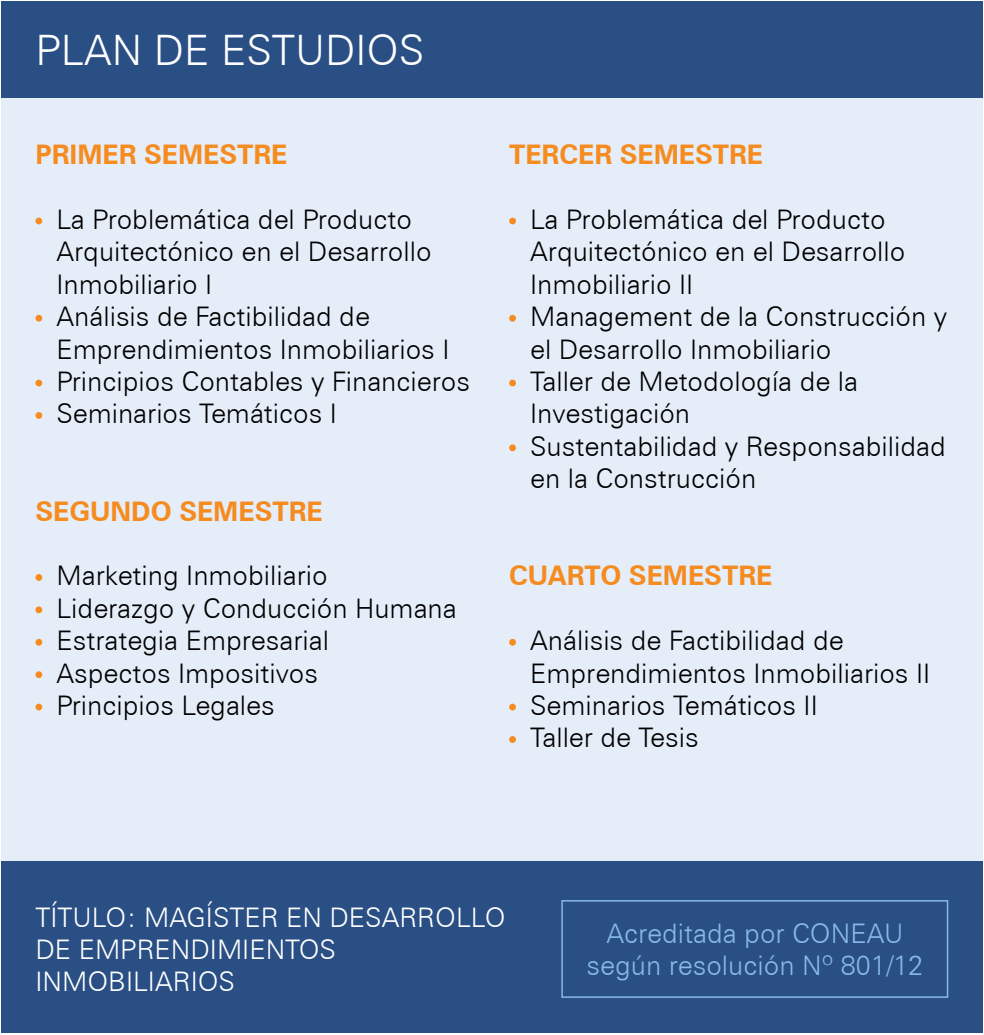
<style>
.page{position:relative;width:984px;height:1035px;background:#fff}
.page>*{position:absolute;margin:0;border:0;box-sizing:border-box;transform-origin:0 0}
.t1{font:300 42px "Zurich BT";color:#fff}
.t2{font:300 27px/32.4px "Zurich BT";color:#000}
.t3{font:700 27px "Zurich BT";color:#f68b1f}
.t4{font:300 27px/32.4px "Zurich BT";color:#fff}
.t5{font:300 27px/32.4px "Zurich BT";color:#86bae4;text-align:center}
</style>
<div class="page">
<div style="left:1px;top:2px;width:982px;height:955px;background:#e4edf8"></div>
<div style="left:1px;top:2px;width:982px;height:96px;background:#2a4f85"></div>
<div style="left:35px;top:218px;width:7px;height:6px;background:#f68b1f;border-radius:50%"></div>
<div style="left:35px;top:315px;width:7px;height:7px;background:#f68b1f;border-radius:50%"></div>
<div style="left:35px;top:380px;width:7px;height:6px;background:#f68b1f;border-radius:50%"></div>
<div style="left:35px;top:412px;width:7px;height:7px;background:#f68b1f;border-radius:50%"></div>
<div style="left:35px;top:574px;width:7px;height:7px;background:#f68b1f;border-radius:50%"></div>
<div style="left:35px;top:606px;width:7px;height:7px;background:#f68b1f;border-radius:50%"></div>
<div style="left:35px;top:639px;width:7px;height:7px;background:#f68b1f;border-radius:50%"></div>
<div style="left:35px;top:671px;width:7px;height:7px;background:#f68b1f;border-radius:50%"></div>
<div style="left:35px;top:704px;width:7px;height:6px;background:#f68b1f;border-radius:50%"></div>
<div style="left:509px;top:218px;width:7px;height:6px;background:#f68b1f;border-radius:50%"></div>
<div style="left:509px;top:315px;width:7px;height:7px;background:#f68b1f;border-radius:50%"></div>
<div style="left:509px;top:380px;width:7px;height:6px;background:#f68b1f;border-radius:50%"></div>
<div style="left:509px;top:444px;width:7px;height:7px;background:#f68b1f;border-radius:50%"></div>
<div style="left:509px;top:639px;width:7px;height:7px;background:#f68b1f;border-radius:50%"></div>
<div style="left:509px;top:704px;width:7px;height:6px;background:#f68b1f;border-radius:50%"></div>
<div style="left:509px;top:736px;width:7px;height:7px;background:#f68b1f;border-radius:50%"></div>
<div style="left:1px;top:861px;width:982px;height:172px;background:#2a4f85"></div>
<div style="left:561px;top:900px;width:387px;height:98px;border:2px solid #86bae4"></div>
<h1 class="t1" style="left:35px;top:24px;width:51px">Plan</h1>
<h1 class="t1" style="left:154px;top:24px;width:93px">de estudios</h1>
<p class="t3" style="left:35px;top:138px;width:253px">PRIMER SEMESTRE</p>
<p class="t2" style="left:56px;top:203px;width:415px">La Problemática del Producto<br>Arquitectónico en el Desarrollo<br>Inmobiliario I<br>Análisis de Factibilidad de<br>Emprendimientos Inmobiliarios I<br>Principios Contables y Financieros<br>Seminarios Temáticos I</p>
<p class="t3" style="left:35px;top:495px;width:289px">SEGUNDO SEMESTRE</p>
<p class="t2" style="left:56px;top:559px;width:402px">Marketing Inmobiliario<br>Liderazgo y Conducción Humana<br>Estrategia Empresarial<br>Aspectos Impositivos<br>Principios Legales</p>
<p class="t3" style="left:509px;top:138px;width:255px">TERCER SEMESTRE</p>
<p class="t2" style="left:530px;top:203px;width:418px">La Problemática del Producto<br>Arquitectónico en el Desarrollo<br>Inmobiliario II<br>Management de la Construcción y el Desarrollo Inmobiliario<br>Taller de Metodología de la<br>Investigación<br>Sustentabilidad y Responsabilidad en la Construcción</p>
<p class="t3" style="left:509px;top:559px;width:265px">CUARTO SEMESTRE</p>
<p class="t2" style="left:530px;top:624px;width:401px">Análisis de Factibilidad de<br>Emprendimientos Inmobiliarios II<br>Seminarios Temáticos II<br>Taller de Tesis</p>
<p class="t4" style="left:35px;top:900px;width:472px">TÍTULO: MAGÍSTER EN DESARROLLO<br>DE EMPRENDIMIENTOS<br>INMOBILIARIOS</p>
<p class="t5" style="left:586px;top:917px;width:338px">Acreditada por CONEAU según resolución Nº 801/12</p>
</div>
